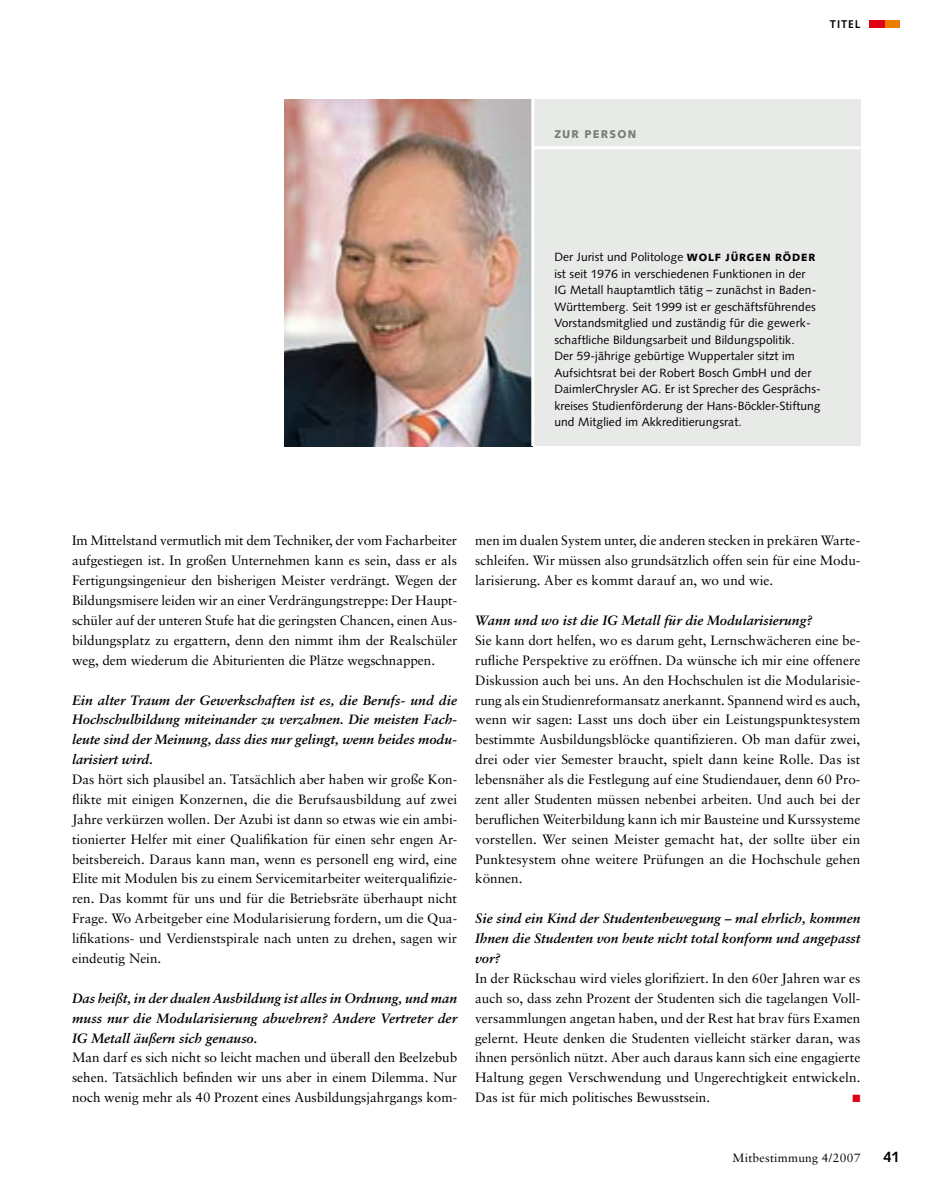
<style>
.page{position:relative;width:936px;height:1191px;background:#fff}
.page>*{position:absolute;margin:0;border:0;box-sizing:border-box;transform-origin:0 0}
.t1{font:700 15px "Syntax";color:#000}
.t2{font:13.5px/19.8px "Sabon";color:#000;text-align:justify}
.t3{font:italic 700 13.5px/19.8px "Sabon";color:#000;text-align:justify}
.t4{font:12px/16.5px "Syntax";letter-spacing:.01em;color:#000}
.t5{font:12px "Sabon";letter-spacing:.02em;color:#000}
.t6{font:900 11.25px "Syntax";color:#777f73}
.t7{font:700 11.25px "Syntax";letter-spacing:.08em;color:#000}
.t8{font:900 10.5px "Syntax";letter-spacing:.085em;color:#000}
.t9{font:10.5px "Zapf Dingbats";color:#e20015}
.s1{font-weight:900;font-size:10.5px}
</style>
<div class="page">
<div style="left:532px;top:99px;width:328px;height:347px;background:#e7eae6"></div>
<hr style="left:532px;top:146px;width:328px;height:3px;background:#fff">
<img style="left:284px;top:99px;width:247px;height:347px">
<hr style="left:531px;top:88px;width:3px;height:358px;background:#fff">
<div style="left:884px;top:20px;width:15px;height:8px;background:#ef7c00"></div>
<div style="left:869px;top:20px;width:15px;height:8px;background:#e20015"></div>
<p class="t6" style="left:554px;top:127px;width:39px">ZUR PERS</p>
<p class="t6" style="left:617px;top:127px;width:19px">ON</p>
<p class="t7" style="left:829px;top:17px;width:32px">TITEL</p>
<p class="t4" style="left:554px;top:249px;width:153px">Der Jurist und Politologe <span class="s1">WOLF</span></p>
<p class="t8" style="left:725px;top:251px;width:91px">JÜRGEN RÖDER</p>
<p class="t4" style="left:554px;top:265px;width:268px">ist seit 1976 in verschiedenen Funktionen in der IG Metall hauptamtlich tätig – zunächst in Baden-Württemberg. Seit 1999 ist er geschäftsführendes Vorstandsmitglied und zuständig für die gewerk&shy;schaftliche Bildungsarbeit und Bildungs-politik.<br>Der 59-jährige gebürtige Wuppertaler sitzt im Aufsichtsrat bei der Robert Bosch GmbH und der DaimlerChrysler AG. Er ist Sprecher des Gesprächs&shy;kreises Studienförderung der Hans-Böckler-Stiftung und Mitglied im Akkreditierungsrat.</p>
<p class="t2" style="left:72px;top:531px;width:387px">Im Mittelstand vermutlich mit dem Techniker, der vom Facharbeiter aufgestiegen ist. In großen Unternehmen kann es sein, dass er als Fertigungsingenieur den bisherigen Meister verdrängt. Wegen der Bildungsmisere leiden wir an einer Verdrängungstreppe: Der Haupt&shy;schüler auf der unteren Stufe hat die geringsten Chancen, einen Aus&shy;bildungsplatz zu ergattern, denn den nimmt ihm der Realschüler weg, dem wiederum die Abiturienten die Plätze wegschnappen.</p>
<p class="t3" style="left:72px;top:690px;width:386px">Ein alter Traum der Gewerkschaften ist es, die Berufs- und die Hochschulbildung miteinander zu verzahnen. Die meisten Fach&shy;leute sind der Meinung, dass dies nur gelingt, wenn beides modu&shy;larisiert wird.</p>
<p class="t2" style="left:72px;top:769px;width:387px">Das hört sich plausibel an. Tatsächlich aber haben wir große Kon&shy;flikte mit einigen Konzernen, die die Berufsausbildung auf zwei Jahre verkürzen wollen. Der Azubi ist dann so etwas wie ein ambi&shy;tionierter Helfer mit einer Qualifikation für einen sehr engen Ar&shy;beitsbereich. Daraus kann man, wenn es personell eng wird, eine Elite mit Modulen bis zu einem Servicemitarbeiter weiterqualifizie&shy;ren. Das kommt für uns und für die Betriebsräte überhaupt nicht Frage. Wo Arbeitgeber eine Modularisierung fordern, um die Qua&shy;lifikations- und Verdienstspirale nach unten zu drehen, sagen wir eindeutig Nein.</p>
<p class="t3" style="left:72px;top:988px;width:386px">Das heißt, in der dualen Ausbildung ist alles in Ordnung, und man muss nur die Modularisierung abwehren? Andere Vertreter der IG Metall äußern sich genauso.</p>
<p class="t2" style="left:72px;top:1047px;width:386px">Man darf es sich nicht so leicht machen und überall den Beelzebub sehen. Tatsächlich befinden wir uns aber in einem Dilemma. Nur noch wenig mehr als 40 Prozent eines Ausbildungsjahrgangs kom-</p>
<p class="t2" style="left:475px;top:531px;width:386px">men im dualen System unter, die anderen stecken in prekären Warte&shy;schleifen. Wir müssen also grundsätzlich offen sein für eine Modu&shy;larisierung. Aber es kommt darauf an, wo und wie.</p>
<p class="t3" style="left:475px;top:610px;width:339px">Wann und wo ist die IG Metall für die Modularisierung?</p>
<p class="t2" style="left:475px;top:630px;width:387px">Sie kann dort helfen, wo es darum geht, Lernschwächeren eine be&shy;rufliche Perspektive zu eröffnen. Da wünsche ich mir eine offenere Diskussion auch bei uns. An den Hochschulen ist die Modularisie&shy;rung als ein Studienreformansatz anerkannt. Spannend wird es auch, wenn wir sagen: Lasst uns doch über ein Leistungspunktesystem bestimmte Ausbildungsblöcke quantifizieren. Ob man dafür zwei, drei oder vier Semester braucht, spielt dann keine Rolle. Das ist lebensnäher als die Festlegung auf eine Studiendauer, denn 60 Pro&shy;zent aller Studenten müssen nebenbei arbeiten. Und auch bei der beruflichen Weiterbildung kann ich mir Bausteine und Kurssysteme vorstellen. Wer seinen Meister gemacht hat, der sollte über ein Punktesystem ohne weitere Prüfungen an die Hochschule gehen können.</p>
<p class="t3" style="left:475px;top:908px;width:386px">Sie sind ein Kind der Studentenbewegung – mal ehrlich, kommen Ihnen die Studenten von heute nicht total konform und angepasst vor?</p>
<p class="t2" style="left:475px;top:968px;width:387px">In der Rückschau wird vieles glorifiziert. In den 60er Jahren war es auch so, dass zehn Prozent der Studenten sich die tagelangen Voll&shy;versammlungen angetan haben, und der Rest hat brav fürs Examen gelernt. Heute denken die Studenten vielleicht stärker daran, was ihnen persönlich nützt. Aber auch daraus kann sich eine engagierte Haltung gegen Verschwendung und Ungerechtigkeit entwickeln.<br>Das ist für mich politisches Bewusstsein.</p>
<p class="t9" style="left:852px;top:1093px;width:9px">■</p>
<p class="t5" style="left:732px;top:1150px;width:129px">Mitbestimmung 4/2007</p>
<p class="t1" style="left:883px;top:1148px;width:18px">41</p>
</div>
